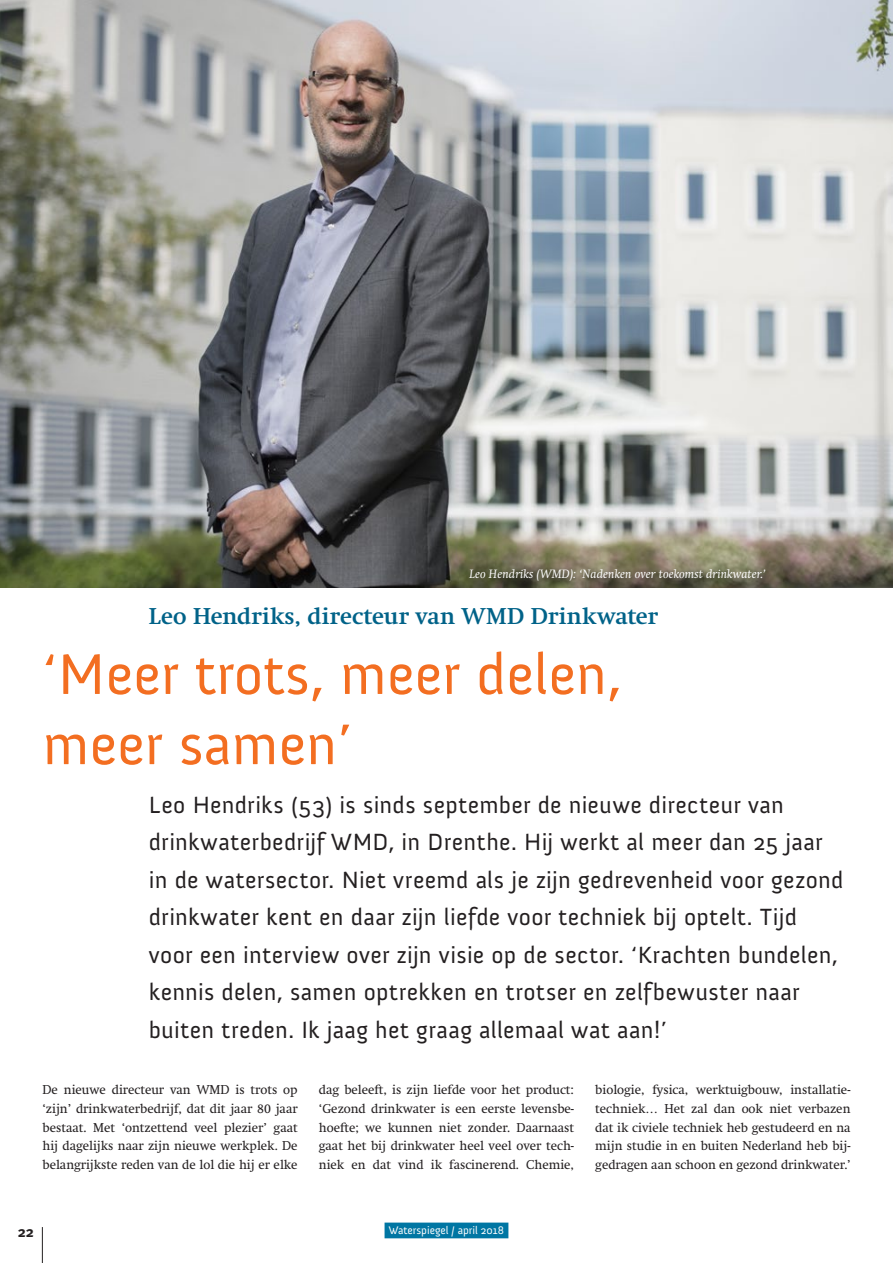
<style>
.page{position:relative;width:893px;height:1263px;background:#fff}
.page>*{position:absolute;margin:0;border:0;box-sizing:border-box;transform-origin:0 0}
.t1{font:58.5px/70.2px "Anivers";color:#f36e21}
.t2{font:24px/37.5px "Anivers";letter-spacing:.015em;color:#231f20}
.t3{font:700 22.5px "Swift";letter-spacing:.01em;color:#006288}
.t4{font:700 15px "Meta Plus";color:#231f20}
.t5{font:12.75px/18.8px "Swift";color:#231f20;text-align:justify}
.t6{font:italic 12px "Swift";letter-spacing:.01em;color:#fff}
.t7{font:11.25px "Anivers";color:#fff}
</style>
<div class="page">
<hr style="left:42px;top:1227px;width:1px;height:36px;background:#231f20">
<div style="left:385px;top:1222px;width:123px;height:16px;background:#0076a3"></div>
<img style="left:0;top:0;width:893px;height:588px">
<div style="left:465px;top:565px;width:311px;height:26px;background:#231f20;opacity:.75"></div>
<p class="t6" style="left:469px;top:567px;width:298px">Leo Hendriks (WMD): ‘Nadenken over toekomst drinkwater.’</p>
<h3 class="t3" style="left:149px;top:603px;width:511px">Leo Hendriks, directeur van WMD Drinkwater</h3>
<h1 class="t1" style="left:43px;top:640px;width:580px">‘Meer trots, meer delen, meer samen’</h1>
<p class="t2" style="left:149px;top:786px;width:696px">Leo Hendriks (53) is sinds september de nieuwe directeur van drinkwaterbedrijf WMD, in Drenthe. Hij werkt al meer dan 25 jaar in de watersector. Niet vreemd als je zijn gedrevenheid voor gezond drinkwater kent en daar zijn liefde voor techniek bij optelt. Tijd voor een interview over zijn visie op de sector. ‘Krachten bundelen, kennis delen, samen optrekken en trotser en zelfbewuster naar buiten treden. Ik jaag het graag allemaal wat aan!’</p>
<p class="t5" style="left:43px;top:1080px;width:257px">De nieuwe directeur van WMD is trots op ‘zijn’ drinkwaterbedrijf, dat dit jaar 80 jaar bestaat. Met ‘ontzettend veel plezier’ gaat hij dagelijks naar zijn nieuwe werkplek. De belangrijkste reden van de lol die hij er elke</p>
<p class="t5" style="left:319px;top:1080px;width:257px">dag beleeft, is zijn liefde voor het product: ‘Gezond drinkwater is een eerste levensbe&shy;hoefte; we kunnen niet zonder. Daarnaast gaat het bij drinkwater heel veel over tech&shy;niek en dat vind ik fascinerend. Chemie,</p>
<p class="t5" style="left:595px;top:1080px;width:257px">biologie, fysica, werktuigbouw, installatie&shy;techniek… Het zal dan ook niet verbazen dat ik civiele techniek heb gestudeerd en na mijn studie in en buiten Nederland heb bij&shy;gedragen aan schoon en gezond drinkwater.’</p>
<p class="t4" style="left:18px;top:1223px;width:18px">22</p>
<p class="t7" style="left:389px;top:1224px;width:117px">Waterspiegel / april 2018</p>
</div>
